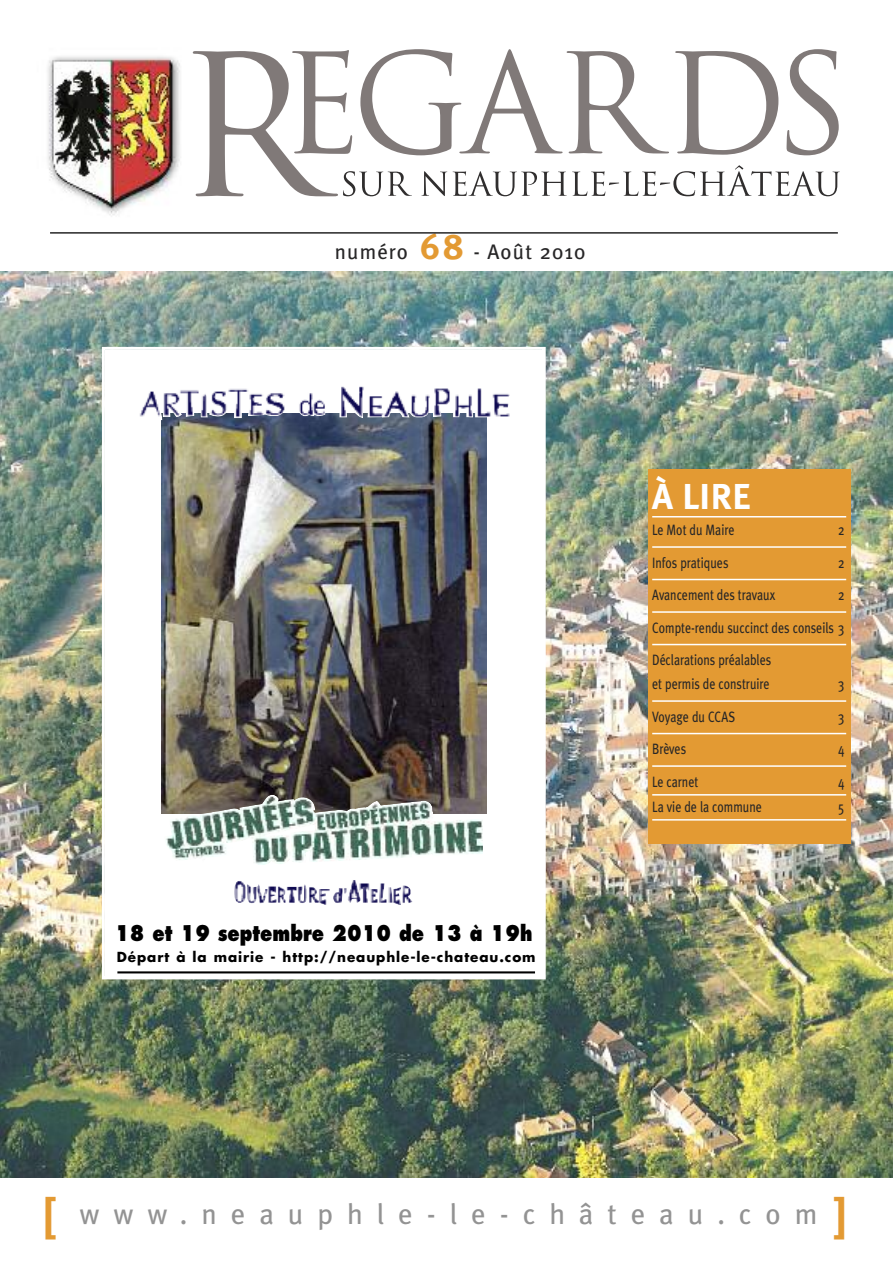
<style>
.page{position:relative;width:893px;height:1263px;background:#fff}
.page>*{position:absolute;margin:0;border:0;box-sizing:border-box;transform-origin:0 0}
.t1{font:700 36px "Meta Plus";color:#fff}
.t2{font:28.8px "Meta Plus";letter-spacing:.485em;color:#939393}
.t3{font:800 21.15px "Futura";color:#000;scale:.83 1}
.t4{font:21px "Meta Plus";letter-spacing:.055em;color:#272627}
.t5{font:15px/32.5px "Meta Plus";color:#272627;text-align:justify;scale:.8 1}
.t6{font:700 13.5px "Futura";letter-spacing:.07em;color:#000}
.s1{font-weight:700;font-size:36px;color:#e39a33}
.s2{font-weight:700;font-size:48px;color:#e39a33}
</style>
<div class="page">
<img style="left:0;top:272px;width:893px;height:906px">
<div style="left:648px;top:470px;width:202px;height:374px;background:#e39a33"></div>
<hr style="left:652px;top:516px;width:194px;height:1px;background:#fff">
<hr style="left:652px;top:546px;width:194px;height:2px;background:#fff">
<hr style="left:652px;top:579px;width:194px;height:1px;background:#fff">
<hr style="left:652px;top:611px;width:194px;height:2px;background:#fff">
<hr style="left:652px;top:644px;width:194px;height:1px;background:#fff">
<hr style="left:652px;top:700px;width:194px;height:2px;background:#fff">
<hr style="left:652px;top:733px;width:194px;height:1px;background:#fff">
<hr style="left:652px;top:765px;width:194px;height:2px;background:#fff">
<hr style="left:652px;top:794px;width:194px;height:1px;background:#fff">
<hr style="left:652px;top:819px;width:194px;height:1px;background:#fff">
<img style="left:47px;top:52px;width:154px;height:163px">
<svg style="left:193px;top:49px;width:647px;height:147px"></svg>
<hr style="left:50px;top:232px;width:788px;height:2px;background:#272627">
<div style="left:105px;top:350px;width:438px;height:626px;background:#fff"></div>
<img style="left:161px;top:413px;width:326px;height:400px">
<hr style="left:117px;top:971px;width:418px;height:2px;background:#000">
<img style="left:247px;top:883px;width:166px;height:22px">
<img style="left:164px;top:794px;width:319px;height:71px">
<img style="left:139px;top:386px;width:279px;height:34px">
<div style="left:102px;top:347px;width:444px;height:632px;border:3px solid #fff"></div>
<h3 class="t4" style="left:335px;top:239px;width:252px">numéro <span class="s1">68</span> - Août 2010</h3>
<h3 class="t3" style="left:115px;top:924px;width:504px">18 et 19 septembre 2010 de 13 à 19h</h3>
<p class="t6" style="left:117px;top:951px;width:420px">Départ à la mairie - http://neauphle-le-chateau.com</p>
<h1 class="t1" style="left:652px;top:475px;width:101px">À LIRE</h1>
<p class="t5" style="left:652px;top:514px;width:104px">Le Mot du Maire</p>
<p class="t5" style="left:838px;top:514px;width:10px">2</p>
<p class="t5" style="left:652px;top:546px;width:97px">Infos pratiques</p>
<p class="t5" style="left:838px;top:546px;width:10px">2</p>
<p class="t5" style="left:652px;top:579px;width:155px">Avancement des travaux</p>
<p class="t5" style="left:652px;top:579px;width:242px;text-indent:186px">2<br>Compte-rendu succinct des conseils 3<br>Déclarations préalables</p>
<p class="t5" style="left:652px;top:668px;width:148px">et permis de construire</p>
<p class="t5" style="left:838px;top:668px;width:9px">3</p>
<p class="t5" style="left:652px;top:700px;width:105px">Voyage du CCAS</p>
<p class="t5" style="left:838px;top:700px;width:9px">3</p>
<p class="t5" style="left:652px;top:733px;width:44px">Brèves</p>
<p class="t5" style="left:838px;top:733px;width:10px">4</p>
<p class="t5" style="left:652px;top:765px;width:59px">Le carnet</p>
<p class="t5" style="left:838px;top:765px;width:10px">4</p>
<p class="t5" style="left:652px;top:790px;width:139px">La vie de la commune</p>
<p class="t5" style="left:838px;top:790px;width:9px">5</p>
<h2 class="t2" style="left:45px;top:1197px;width:803px"><span class="s2">[</span> www.neauphle-le-château.com<span class="s2">]</span></h2>
</div>
